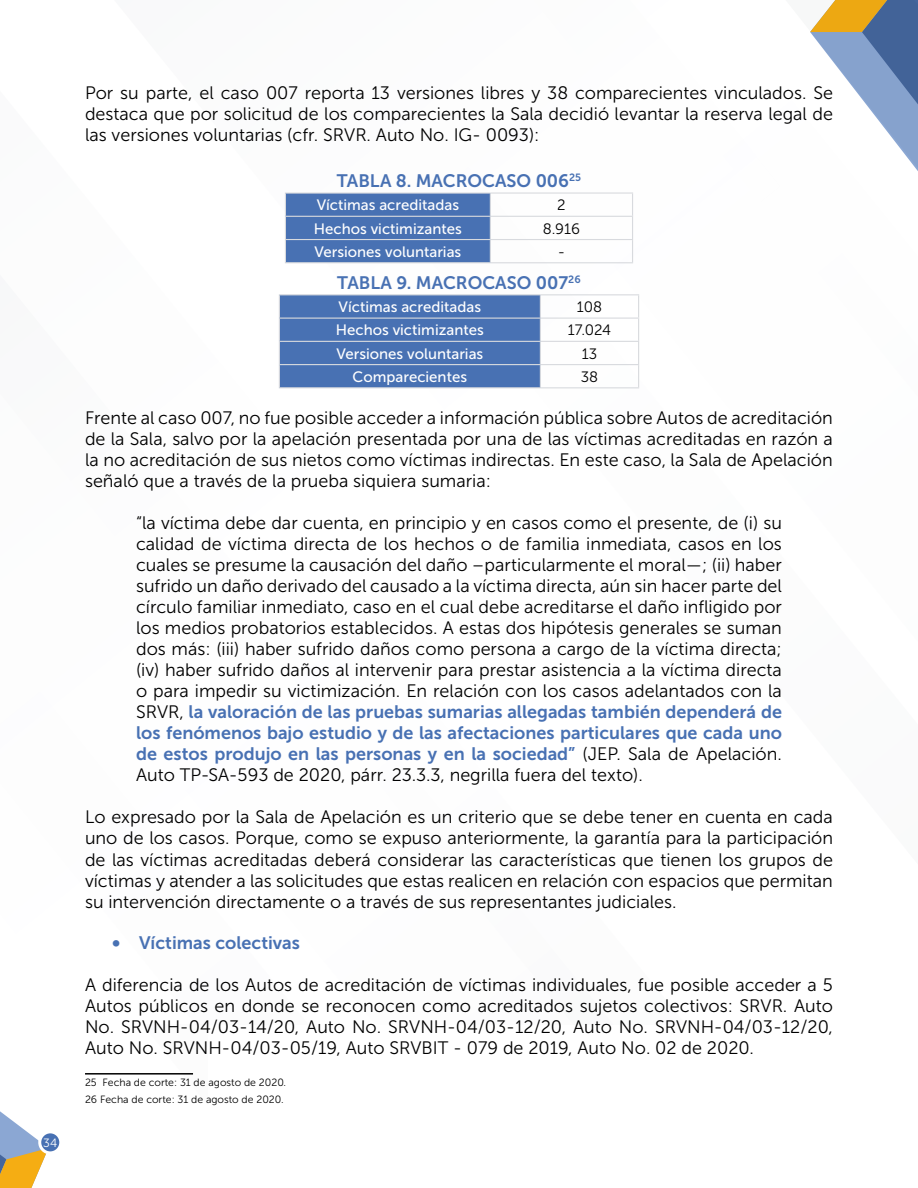
<style>
.page{position:relative;width:918px;height:1188px;background:#fff}
.page>*{position:absolute;margin:0;border:0;box-sizing:border-box;transform-origin:0 0}
.t1{font:18px/21px "Museo Sans 300";color:#000;text-align:justify}
.t2{font:18px/21px "Museo Sans 700";color:#4871b3;text-align:justify}
.t3{font:15px "Museo Sans 500";color:#fff}
.t4{font:15px "Museo Sans 300";color:#000}
.t5{font:12px "Museo Sans 300";color:#fff}
.t6{font:10.5px/16.6px "Museo Sans 300";color:#000}
.s1{font-family:"Museo Sans 300";color:#000}
.s2{font-size:19.5px}
</style>
<div class="page">
<svg style="left:810px;top:0;width:108px;height:171px"></svg>
<svg style="left:0;top:1073px;width:194px;height:115px"></svg>
<div style="left:40px;top:1132px;width:21px;height:21px;background:#4871b3;border-radius:50%"></div>
<div style="left:38px;top:1130px;width:24px;height:24px;border:3px solid #fff;border-radius:50%"></div>
<hr style="left:285px;top:192px;width:205px;height:2px;background:#d8dade">
<hr style="left:490px;top:192px;width:143px;height:2px;background:#d8dade">
<hr style="left:490px;top:216px;width:143px;height:1px;background:#d8dade">
<hr style="left:490px;top:239px;width:143px;height:1px;background:#d8dade">
<svg style="left:285px;top:193px;width:206px;height:69px;background:#4f76b5"></svg>
<svg style="left:632px;top:194px;width:1px;height:68px"></svg>
<hr style="left:285px;top:262px;width:205px;height:1px;background:#d8dade">
<hr style="left:490px;top:262px;width:143px;height:1px;background:#d8dade">
<hr style="left:279px;top:294px;width:261px;height:1px;background:#d8dade">
<hr style="left:540px;top:294px;width:99px;height:1px;background:#d8dade">
<hr style="left:540px;top:318px;width:99px;height:1px;background:#d8dade">
<hr style="left:540px;top:341px;width:99px;height:1px;background:#d8dade">
<hr style="left:540px;top:364px;width:99px;height:1px;background:#d8dade">
<svg style="left:279px;top:295px;width:262px;height:92px;background:#4f76b5"></svg>
<svg style="left:638px;top:295px;width:1px;height:92px"></svg>
<hr style="left:279px;top:387px;width:261px;height:1px;background:#d8dade">
<hr style="left:540px;top:387px;width:99px;height:1px;background:#d8dade">
<hr style="left:85px;top:1073px;width:108px;height:2px;background:#000">
<p class="t5" style="left:43px;top:1136px;width:15px">34</p>
<p class="t1" style="left:85px;top:82px;width:750px">Por su parte, el caso 007 reporta 13 versiones libres y 38 comparecientes vinculados. Se destaca que por solicitud de los comparecientes la Sala decidió levantar la reserva legal de las versiones voluntarias (cfr. SRVR. Auto No. IG- 0093):</p>
<p class="t2" style="left:337px;top:170px;width:246px">TABLA 8. MACROCASO 006<sup>25</sup></p>
<p class="t3" style="left:317px;top:197px;width:144px">Víctimas acreditadas</p>
<p class="t4" style="left:557px;top:197px;width:10px">2</p>
<p class="t3" style="left:314px;top:220px;width:150px">Hechos victimizantes</p>
<p class="t4" style="left:543px;top:220px;width:39px">8.916</p>
<p class="t3" style="left:314px;top:243px;width:148px">Versiones voluntarias</p>
<p class="t4" style="left:558px;top:244px;width:9px">-</p>
<p class="t2" style="left:337px;top:272px;width:245px">TABLA 9. MACROCASO 007<sup>26</sup></p>
<p class="t3" style="left:339px;top:299px;width:144px">Víctimas acreditadas</p>
<p class="t4" style="left:577px;top:299px;width:27px">108</p>
<p class="t3" style="left:336px;top:322px;width:150px">Hechos victimizantes</p>
<p class="t4" style="left:568px;top:322px;width:45px">17.024</p>
<p class="t3" style="left:336px;top:345px;width:148px">Versiones voluntarias</p>
<p class="t4" style="left:582px;top:345px;width:17px">13</p>
<p class="t3" style="left:353px;top:368px;width:116px">Comparecientes</p>
<p class="t4" style="left:581px;top:369px;width:19px">38</p>
<p class="t1" style="left:85px;top:408px;width:749px">Frente al caso 007, no fue posible acceder a información pública sobre Autos de acreditación de la Sala, salvo por la apelación presentada por una de las víctimas acreditadas en razón a la no acreditación de sus nietos como víctimas indirectas. En este caso, la Sala de Apelación señaló que a través de la prueba siquiera sumaria:</p>
<p class="t1" style="left:136px;top:513px;width:647px">“la víctima debe dar cuenta, en principio y en casos como el presente, de (i) su calidad de víctima directa de los hechos o de familia inmediata, casos en los cuales se presume la causación del daño –particularmente el moral—; (ii) haber sufrido un daño derivado del causado a la víctima directa, aún sin hacer parte del círculo familiar inmediato, caso en el cual debe acreditarse el daño infligido por los medios probatorios establecidos. A estas dos hipótesis generales se suman dos más: (iii) haber sufrido daños como persona a cargo de la víctima directa; (iv) haber sufrido daños al intervenir para prestar asistencia a la víctima directa o para impedir su victimización. En relación con los casos adelantados con la</p>
<p class="t2" style="left:136px;top:702px;width:647px"><span class="s1">SRVR,</span> la valoración de las pruebas sumarias allegadas también dependerá de los fenómenos bajo estudio y de las afectaciones particulares que cada uno de estos produjo en las personas y en la sociedad” <span class="s1">(JEP. Sala de Apelación.</span></p>
<p class="t1" style="left:136px;top:765px;width:508px">Auto TP-SA-593 de 2020, párr. 23.3.3, negrilla fuera del texto).</p>
<p class="t1" style="left:85px;top:807px;width:750px">Lo expresado por la Sala de Apelación es un criterio que se debe tener en cuenta en cada uno de los casos. Porque, como se expuso anteriormente, la garantía para la participación de las víctimas acreditadas deberá considerar las características que tienen los grupos de víctimas y atender a las solicitudes que estas realicen en relación con espacios que permitan su intervención directamente o a través de sus representantes judiciales.</p>
<p class="t2" style="left:112px;top:933px;width:189px"><span class="s2">•</span> Víctimas colectivas</p>
<p class="t1" style="left:85px;top:975px;width:749px">A diferencia de los Autos de acreditación de víctimas individuales, fue posible acceder a 5<br>Autos públicos en donde se reconocen como acreditados sujetos colectivos: SRVR. Auto No. SRVNH-04/03-14/20, Auto No. SRVNH-04/03-12/20, Auto No. SRVNH-04/03-12/20, Auto No. SRVNH-04/03-05/19, Auto SRVBIT - 079 de 2019, Auto No. 02 de 2020.</p>
<p class="t6" style="left:85px;top:1074px;width:203px">25 Fecha de corte: 31 de agosto de 2020.<br>26 Fecha de corte: 31 de agosto de 2020.</p>
</div>
